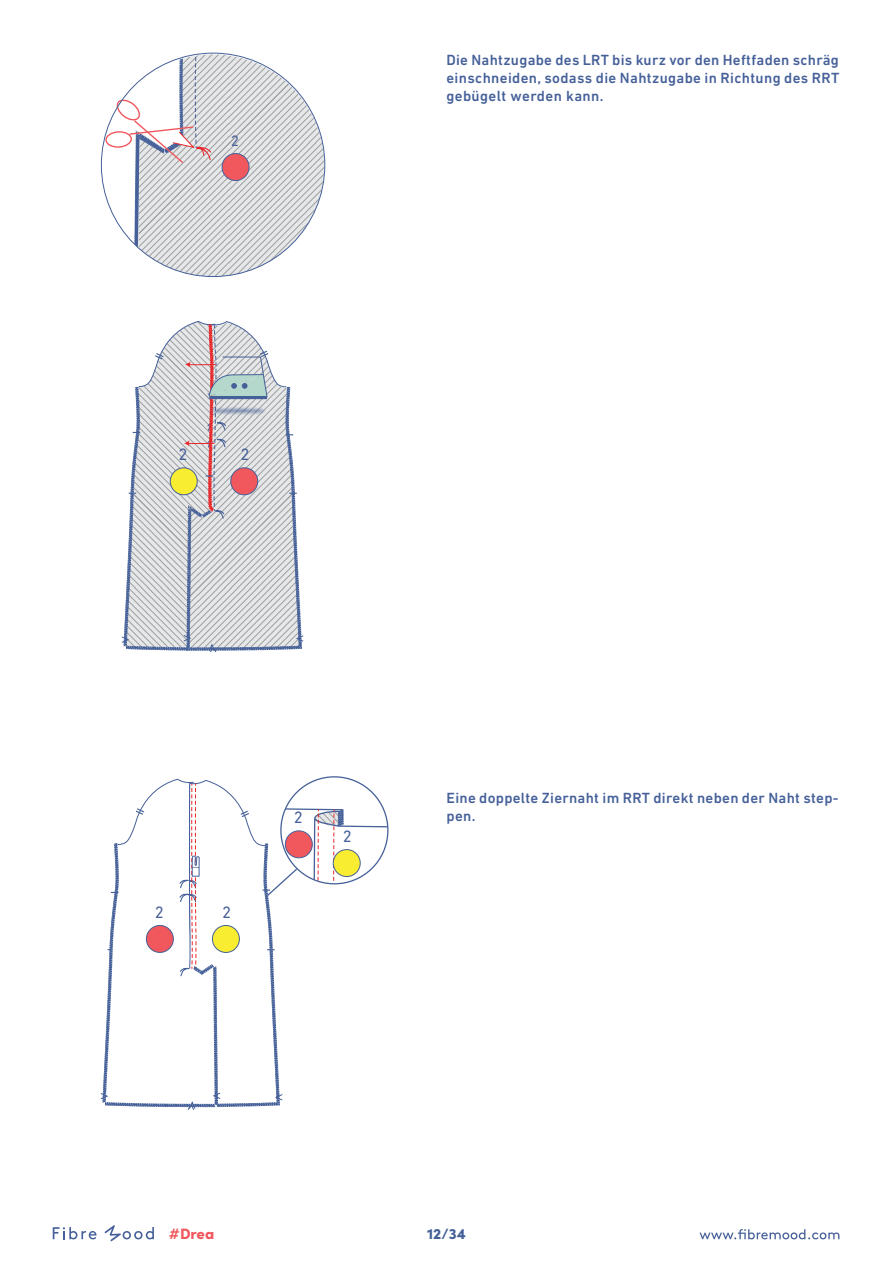
<style>
.page{position:relative;width:893px;height:1263px;background:#fff}
.page>*{position:absolute;margin:0;border:0;box-sizing:border-box;transform-origin:0 0}
.t1{font:16.8px "DIN Next LT Pro";color:#466099}
.t2{font:15.3px "DIN Next LT Pro";color:#466099}
.t3{font:500 15px/18px "DIN Next LT Pro";letter-spacing:.02em;color:#456099;text-align:justify}
.t4{font:900 15px "Sofia Pro";color:#f0565d}
.t5{font:900 15px "Sofia Pro";color:#456099}
</style>
<div class="page">
<svg style="left:699px;top:1229px;width:140px;height:10px"></svg>
<svg style="left:53px;top:1227px;width:44px;height:12px"></svg>
<svg style="left:104px;top:1225px;width:50px;height:16px"></svg>
<div style="left:105px;top:131px;width:27px;height:17px;border:1px solid #ef585e;border-radius:50%"></div>
<svg style="left:114px;top:54px;width:210px;height:223px"></svg>
<svg style="left:121px;top:320px;width:183px;height:333px"></svg>
<svg style="left:100px;top:778px;width:289px;height:332px"></svg>
<p class="t2" style="left:231px;top:132px;width:10px">2</p>
<p class="t1" style="left:178px;top:444px;width:11px">2</p>
<p class="t1" style="left:241px;top:445px;width:11px">2</p>
<p class="t3" style="left:446px;top:51px;width:394px">Die Nahtzugabe des LRT bis kurz vor den Heftfaden schräg einschneiden, sodass die Nahtzugabe in Richtung des RRT gebügelt werden kann.</p>
<p class="t1" style="left:155px;top:902px;width:11px">2</p>
<p class="t1" style="left:222px;top:902px;width:11px">2</p>
<p class="t1" style="left:294px;top:808px;width:11px">2</p>
<p class="t1" style="left:343px;top:826px;width:11px">2</p>
<p class="t3" style="left:446px;top:789px;width:394px">Eine doppelte Ziernaht im RRT direkt neben der Naht step&shy;pen.</p>
<p class="t4" style="left:169px;top:1222px;width:47px">#Drea</p>
<p class="t5" style="left:427px;top:1222px;width:40px">12/34</p>
</div>
